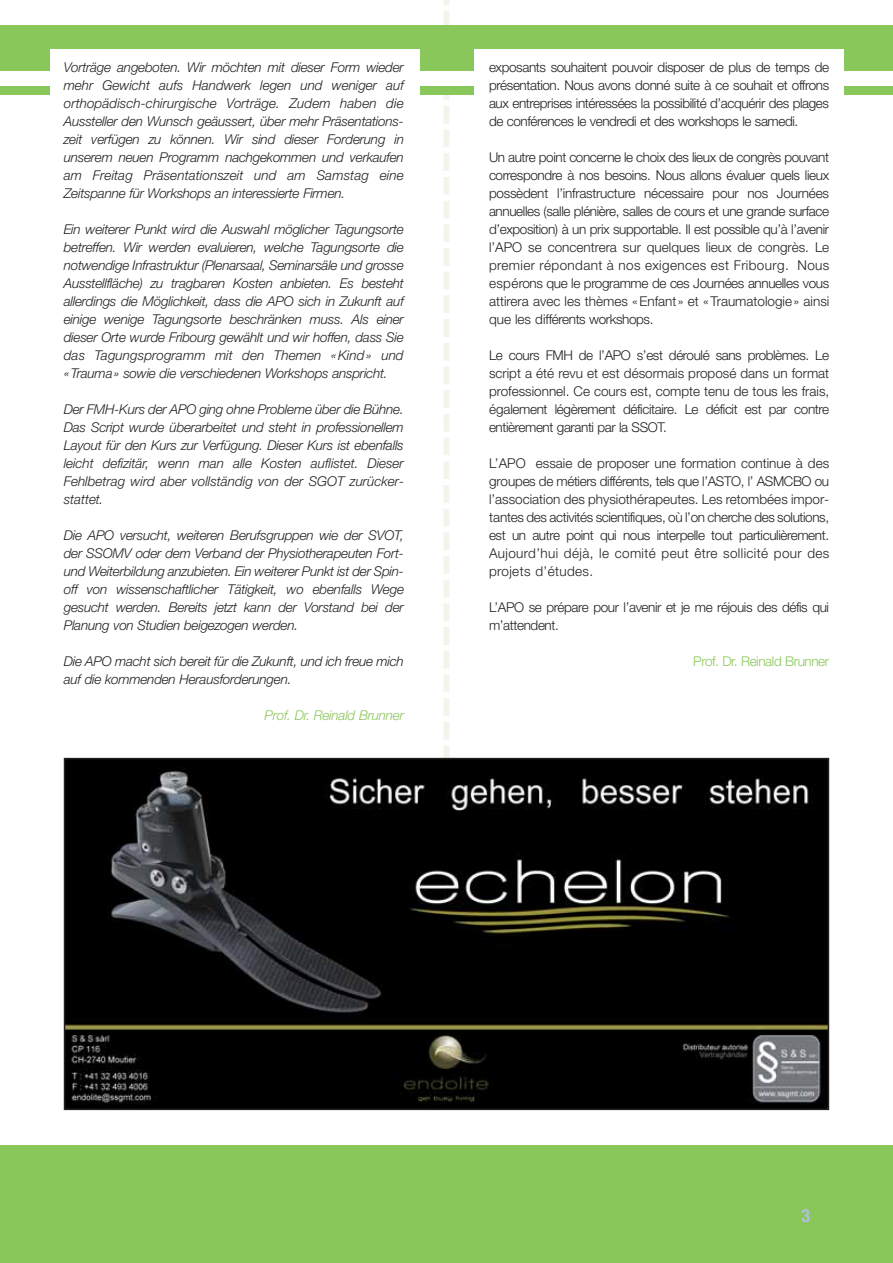
<style>
.page{position:relative;width:893px;height:1263px;background:#fff}
.page>*{position:absolute;margin:0;border:0;box-sizing:border-box;transform-origin:0 0}
.t1{font:700 condensed 18px "Helvetica Neue";color:#aec0e3}
.t2{font:italic 300 13.5px/18px "Helvetica Neue";letter-spacing:-.015em;color:#231f20;text-align:justify}
.t3{font:300 13.5px/18px "Helvetica Neue";letter-spacing:-.03em;color:#231f20;text-align:justify}
.t4{font:italic 300 13.5px "Helvetica Neue";letter-spacing:-.015em;color:#8ac75a}
.t5{font:300 13.5px "Helvetica Neue";letter-spacing:-.03em;color:#8ac75a}
</style>
<div class="page">
<svg style="left:443px;top:0;width:6px;height:758px"></svg>
<div style="left:0;top:1145px;width:893px;height:118px;background:#8ac75a"></div>
<div style="left:0;top:26px;width:893px;height:69px;background:#8ac75a"></div>
<div style="left:0;top:72px;width:893px;height:14px;background:#fff"></div>
<div style="left:50px;top:49px;width:370px;height:59px;background:#fff"></div>
<div style="left:474px;top:49px;width:370px;height:59px;background:#fff"></div>
<img style="left:67px;top:761px;width:759px;height:346px">
<div style="left:64px;top:758px;width:765px;height:352px;border:2px solid #231f20"></div>
<p class="t2" style="left:64px;top:59px;width:342px">Vorträge angeboten. Wir möchten mit dieser Form wieder mehr Gewicht aufs Handwerk legen und weniger auf orthopädisch-chirurgische Vorträge. Zudem haben die Aussteller den Wunsch geäussert, über mehr Präsentations&shy;zeit verfügen zu können. Wir sind dieser Forderung in unserem neuen Programm nachgekommen und verkaufen am Freitag Präsentationszeit und am Samstag eine Zeitspanne für Workshops an interessierte Firmen.</p>
<p class="t2" style="left:64px;top:221px;width:342px">Ein weiterer Punkt wird die Auswahl möglicher Tagungsorte betreffen. Wir werden evaluieren, welche Tagungsorte die notwendige Infrastruktur (Plenarsaal, Seminarsäle und grosse Ausstellfläche) zu tragbaren Kosten anbieten. Es besteht allerdings die Möglichkeit, dass die APO sich in Zukunft auf einige wenige Tagungsorte beschränken muss. Als einer dieser Orte wurde Fribourg gewählt und wir hoffen, dass Sie das Tagungsprogramm mit den Themen «Kind» und «Trauma» sowie die verschiedenen Workshops anspricht.</p>
<p class="t2" style="left:64px;top:401px;width:342px">Der FMH-Kurs der APO ging ohne Probleme über die Bühne.<br>Das Script wurde überarbeitet und steht in professionellem Layout für den Kurs zur Verfügung. Dieser Kurs ist ebenfalls leicht defizitär, wenn man alle Kosten auflistet. Dieser Fehlbetrag wird aber vollständig von der SGOT zurücker&shy;stattet.</p>
<p class="t2" style="left:64px;top:527px;width:342px">Die APO versucht, weiteren Berufsgruppen wie der SVOT, der SSOMV oder dem Verband der Physiotherapeuten Fort&shy;und Weiterbildung anzubieten. Ein weiterer Punkt ist der Spin&shy;off von wissenschaftlicher Tätigkeit, wo ebenfalls Wege gesucht werden. Bereits jetzt kann der Vorstand bei der Planung von Studien beigezogen werden.</p>
<p class="t2" style="left:64px;top:653px;width:342px">Die APO macht sich bereit für die Zukunft, und ich freue mich auf die kommenden Herausforderungen.</p>
<p class="t4" style="left:264px;top:710px;width:141px">Prof. Dr. Reinald Brunner</p>
<p class="t3" style="left:489px;top:59px;width:342px">exposants souhaitent pouvoir disposer de plus de temps de présentation. Nous avons donné suite à ce souhait et offrons aux entreprises intéressées la possibilité d’acquérir des plages de conférences le vendredi et des workshops le samedi.</p>
<p class="t3" style="left:489px;top:149px;width:342px">Un autre point concerne le choix des lieux de congrès pouvant correspondre à nos besoins. Nous allons évaluer quels lieux possèdent l’infrastructure nécessaire pour nos Journées annuelles (salle plénière, salles de cours et une grande surface d’exposition) à un prix supportable. Il est possible qu’à l’avenir l’APO se concentrera sur quelques lieux de congrès. Le premier répondant à nos exigences est Fribourg. Nous espérons que le programme de ces Journées annuelles vous attirera avec les thèmes «Enfant» et «Traumatologie» ainsi que les différents workshops.</p>
<p class="t3" style="left:489px;top:347px;width:342px">Le cours FMH de l’APO s’est déroulé sans problèmes. Le script a été revu et est désormais proposé dans un format professionnel. Ce cours est, compte tenu de tous les frais, également légèrement déficitaire. Le déficit est par contre entièrement garanti par la SSOT.</p>
<p class="t3" style="left:489px;top:455px;width:342px">L’APO essaie de proposer une formation continue à des groupes de métiers différents, tels que l’ASTO, l’ ASMCBO ou l’association des physiothérapeutes. Les retombées impor&shy;tantes des activités scientifiques, où l’on cherche des solutions, est un autre point qui nous interpelle tout particulièrement.<br>Aujourd’hui déjà, le comité peut être sollicité pour des projets d’études.</p>
<p class="t3" style="left:489px;top:599px;width:342px">L’APO se prépare pour l’avenir et je me réjouis des défis qui m’attendent.</p>
<p class="t5" style="left:693px;top:656px;width:137px">Prof. Dr. Reinald Brunner</p>
<h1 class="t1" style="left:801px;top:1209px;width:10px">3</h1>
</div>
